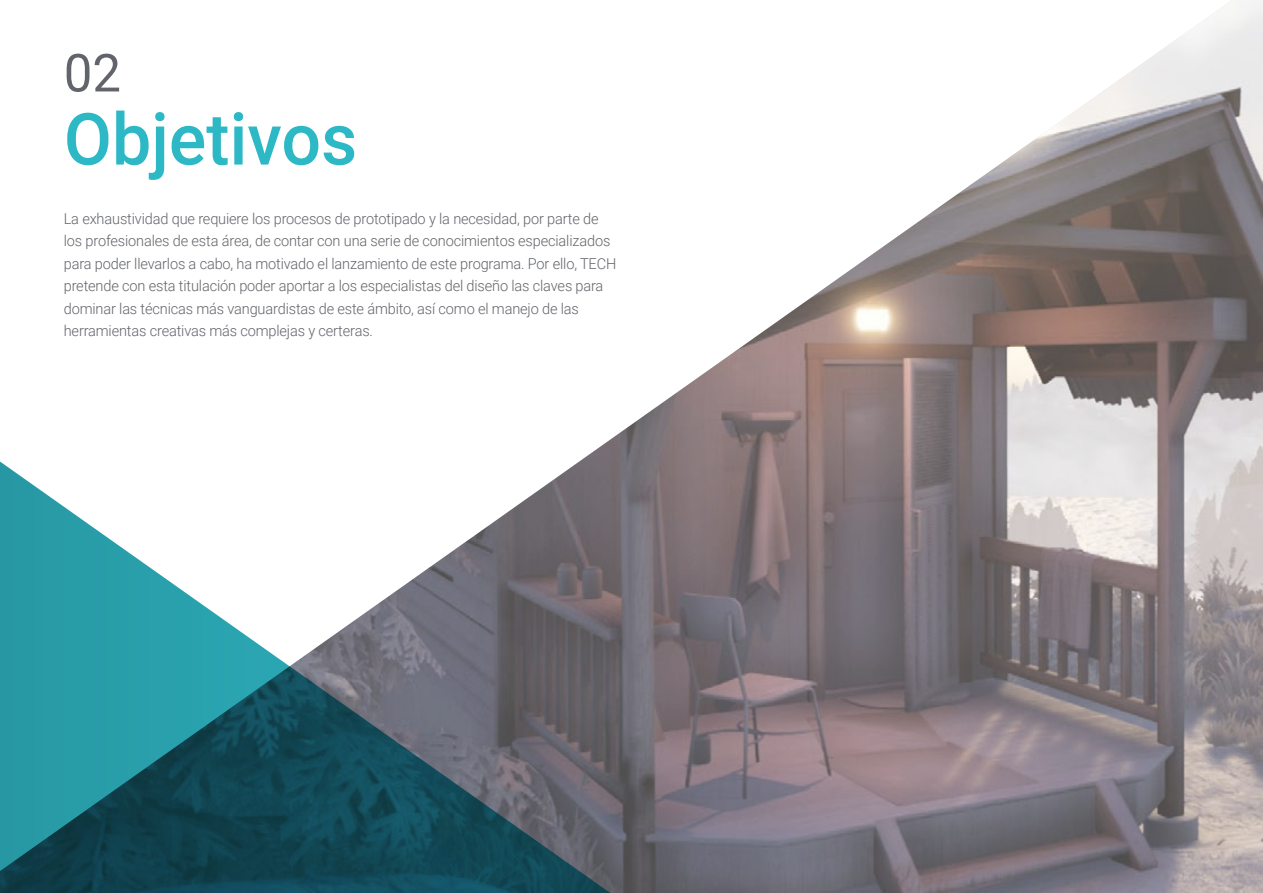
<style>
.page{position:relative;width:1263px;height:893px;background:#fff}
.page>*{position:absolute;margin:0;border:0;box-sizing:border-box;transform-origin:0 0}
.t1{font:500 72px "Roboto";color:#2db8c5}
.t2{font:52.5px "Roboto";color:#61646a}
.t3{font:300 15px/22.5px "Roboto";letter-spacing:-.01em;color:#61646a}
</style>
<div class="page">
<img style="left:601px;top:0;width:662px;height:893px">
<svg style="left:0;top:446px;width:640px;height:447px"></svg>
<h2 class="t2" style="left:64px;top:36px;width:59px">02</h2>
<h1 class="t1" style="left:64px;top:89px;width:295px">Objetivos</h1>
<p class="t3" style="left:64px;top:207px;width:554px">La exhaustividad que requiere los procesos de prototipado y la necesidad, por parte de los profesionales de esta área, de contar con una serie de conocimientos especializados para poder llevarlos a cabo, ha motivado el lanzamiento de este programa. Por ello, TECH pretende con esta titulación poder aportar a los especialistas del diseño las claves para dominar las técnicas más vanguardistas de este ámbito, así como el manejo de las herramientas creativas más complejas y certeras.</p>
</div>
